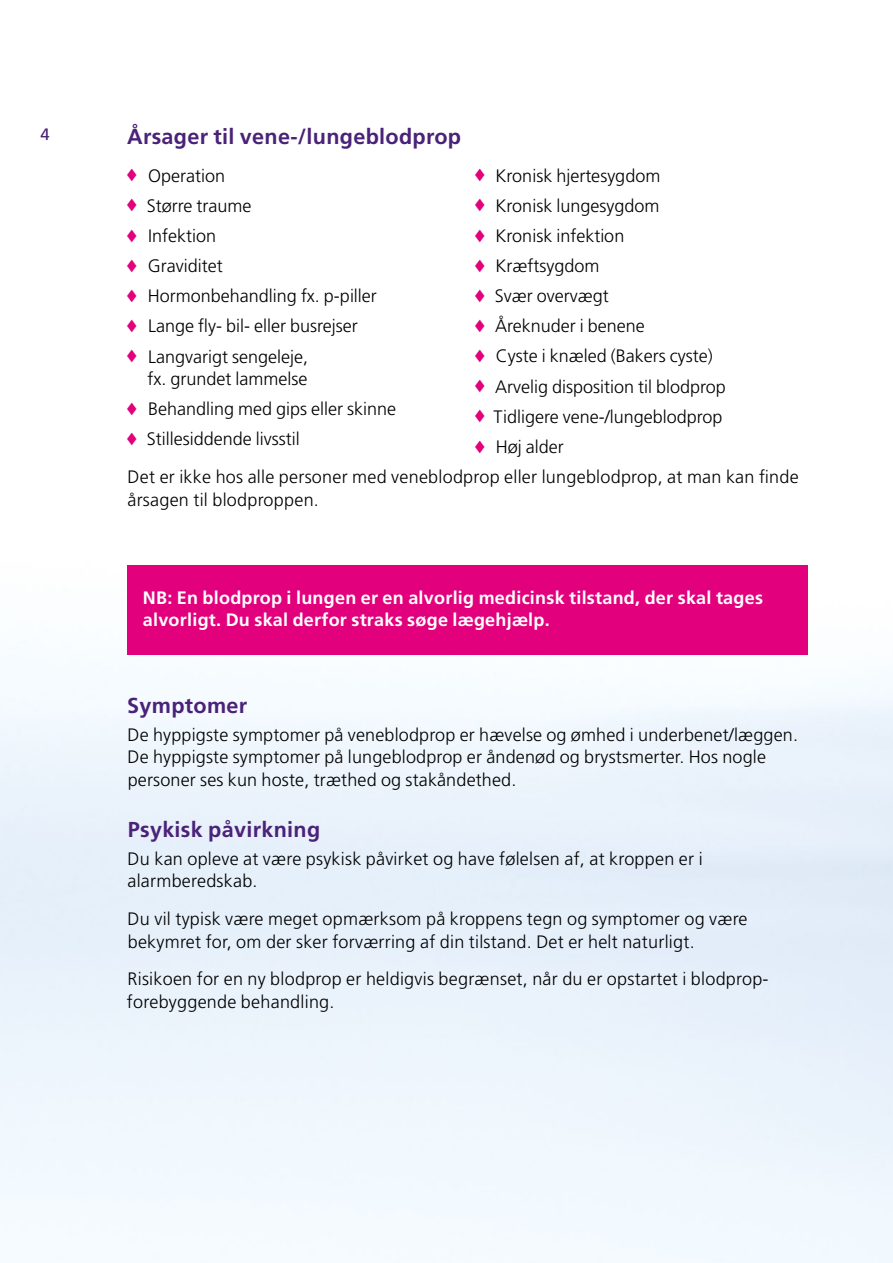
<style>
.page{position:relative;width:893px;height:1263px;background:#fff}
.page>*{position:absolute;margin:0;border:0;box-sizing:border-box;transform-origin:0 0}
.t1{font:700 21.6px "Frutiger LT Pro";letter-spacing:.015em;color:#4a2278}
.t2{font:300 18px/30.2px "Frutiger LT Pro";letter-spacing:.01em;color:#000}
.t3{font:700 18px/22.5px "Frutiger LT Pro";letter-spacing:.015em;color:#fff}
.t4{font:16.5px "Frutiger LT Pro";color:#4a2278}
.s1{color:#e2007c}
</style>
<div class="page">
<img style="left:0;top:565px;width:893px;height:698px">
<div style="left:128px;top:566px;width:680px;height:89px;background:#e2007c"></div>
<p class="t4" style="left:40px;top:125px;width:11px">4</p>
<p class="t1" style="left:127px;top:124px;width:335px">Årsager til vene-/lungeblodprop</p>
<p class="t2" style="left:124px;top:160px;width:254px"><span class="s1">♦</span> Operation<br><span class="s1">♦</span> Større traume<br><span class="s1">♦</span> Infektion<br><span class="s1">♦</span> Graviditet<br><span class="s1">♦</span> Hormonbehandling fx. p-piller <span class="s1">♦</span> Lange fly- bil- eller busrejser <span class="s1">♦</span> Langvarigt sengeleje,</p>
<p class="t2" style="left:124px;top:364px;width:273px;text-indent:23px">fx. grundet lammelse<br><span class="s1">♦</span> Behandling med gips eller skinne <span class="s1">♦</span> Stillesiddende livsstil</p>
<p class="t2" style="left:472px;top:160px;width:190px"><span class="s1">♦</span> Kronisk hjertesygdom</p>
<p class="t2" style="left:472px;top:191px;width:189px"><span class="s1">♦</span> Kronisk lungesygdom</p>
<p class="t2" style="left:472px;top:221px;width:154px"><span class="s1">♦</span> Kronisk infektion</p>
<p class="t2" style="left:472px;top:251px;width:129px"><span class="s1">♦</span> Kræftsygdom</p>
<p class="t2" style="left:472px;top:281px;width:138px"><span class="s1">♦</span> Svær overvægt</p>
<p class="t2" style="left:472px;top:311px;width:174px"><span class="s1">♦</span> Åreknuder i benene</p>
<p class="t2" style="left:472px;top:341px;width:242px"><span class="s1">♦</span> Cyste i knæled (Bakers cyste)</p>
<p class="t2" style="left:472px;top:371px;width:255px"><span class="s1">♦</span> Arvelig disposition til blodprop</p>
<p class="t2" style="left:472px;top:402px;width:252px"><span class="s1">♦</span> Tidligere vene-/lungeblodprop</p>
<p class="t2" style="left:472px;top:432px;width:93px"><span class="s1">♦</span> Høj alder</p>
<p class="t2" style="left:128px;top:462px;width:673px">Det er ikke hos alle personer med veneblodprop eller lungeblodprop, at man kan finde</p>
<p class="t2" style="left:127px;top:484px;width:193px">årsagen til blodproppen.</p>
<p class="t3" style="left:143px;top:586px;width:622px">NB: En blodprop i lungen er en alvorlig medicinsk tilstand, der skal tages alvorligt. Du skal derfor straks søge lægehjælp.</p>
<p class="t1" style="left:127px;top:693px;width:122px">Symptomer</p>
<p class="t2" style="left:128px;top:723px;width:672px;line-height:22.5px">De hyppigste symptomer på veneblodprop er hævelse og ømhed i underbenet/læggen.<br>De hyppigste symptomer på lungeblodprop er åndenød og brystsmerter. Hos nogle personer ses kun hoste, træthed og stakåndethed.</p>
<p class="t1" style="left:128px;top:817px;width:194px">Psykisk påvirkning</p>
<p class="t2" style="left:127px;top:847px;width:577px;line-height:22.5px">Du kan opleve at være psykisk påvirket og have følelsen af, at kroppen er i alarmberedskab.</p>
<p class="t2" style="left:128px;top:908px;width:621px;line-height:22.5px">Du vil typisk være meget opmærksom på kroppens tegn og symptomer og være bekymret for, om der sker forværring af din tilstand. Det er helt naturligt.</p>
<p class="t2" style="left:127px;top:968px;width:643px;line-height:22.5px">Risikoen for en ny blodprop er heldigvis begrænset, når du er opstartet i blodprop&shy;forebyggende behandling.</p>
</div>
